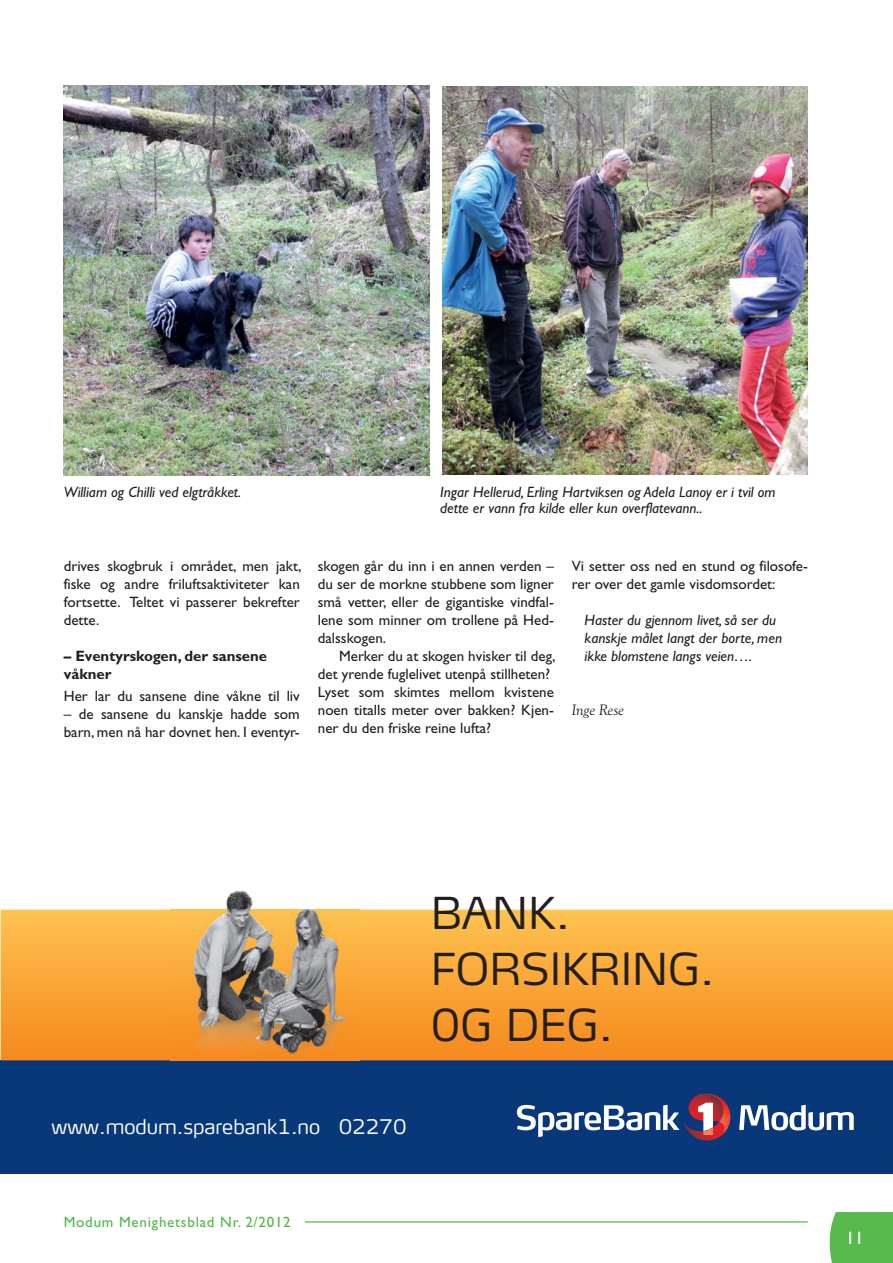
<style>
.page{position:relative;width:893px;height:1263px;background:#fff}
.page>*{position:absolute;margin:0;border:0;box-sizing:border-box;transform-origin:0 0}
.t1{font:300 43.5px/55.9px "Max TF";color:#231f20}
.t2{font:300 19.95px "Max TF";color:#fff}
.t3{font:18px "Gill Sans";color:#fff}
.t4{font:15px/18px "Gill Sans";color:#231f20}
.t5{font:italic 15px/18px "Gill Sans";color:#231f20}
.t6{font:700 15px/18px "Gill Sans";color:#231f20}
.t7{font:15px "Gill Sans";letter-spacing:.05em;color:#51b948}
.t8{font:italic 15px "Goudy Old Style BT";color:#231f20}
</style>
<div class="page">
<div style="left:830px;top:1212px;width:63px;height:51px;background:#58ba4c"></div>
<hr style="left:305px;top:1221px;width:502px;height:1px;background:#51b948">
<div style="left:1px;top:1060px;width:892px;height:114px;background:#083879"></div>
<svg style="left:739px;top:1105px;width:115px;height:25px"></svg>
<svg style="left:517px;top:1093px;width:213px;height:47px"></svg>
<svg style="left:1px;top:910px;width:892px;height:150px;background:#f9a536"></svg>
<img style="left:171px;top:890px;width:188px;height:170px">
<img style="left:442px;top:86px;width:366px;height:388px">
<img style="left:64px;top:85px;width:365px;height:390px">
<p class="t5" style="left:64px;top:485px;width:179px">William og Chilli ved elgtråkket.</p>
<p class="t4" style="left:64px;top:559px;width:239px;text-align:justify">drives skogbruk i området, men jakt, fiske og andre friluftsaktiviteter kan fortsette. Teltet vi passerer bekrefter dette.</p>
<p class="t6" style="left:64px;top:649px;width:205px">– Eventyrskogen, der sansene våkner</p>
<p class="t4" style="left:64px;top:689px;width:238px">Her lar du sansene dine våkne til liv</p>
<p class="t4" style="left:64px;top:707px;width:238px">– de sansene du kanskje hadde som barn, men nå har dovnet hen. I eventyr-</p>
<p class="t5" style="left:440px;top:485px;width:337px;line-height:16.5px">Ingar Hellerud, Erling Hartviksen og Adela Lanoy er i tvil om dette er vann fra kilde eller kun overflatevann..</p>
<p class="t4" style="left:318px;top:559px;width:238px;text-align:justify">skogen går du inn i en annen verden – du ser de morkne stubbene som ligner små vetter, eller de gigantiske vindfal&shy;lene som minner om trollene på Hed&shy;dalsskogen.</p>
<p class="t4" style="left:318px;top:649px;width:239px;text-indent:21px">Merker du at skogen hvisker til deg, det yrende fuglelivet utenpå stillheten?<br>Lyset som skimtes mellom kvistene noen titalls meter over bakken? Kjen&shy;ner du den friske reine lufta?</p>
<p class="t4" style="left:572px;top:559px;width:238px">Vi setter oss ned en stund og filosofe&shy;rer over det gamle visdomsordet:</p>
<p class="t5" style="left:585px;top:613px;width:199px">Haster du gjennom livet, så ser du kanskje målet langt der borte, men ikke blomstene langs veien….</p>
<p class="t8" style="left:572px;top:704px;width:54px">Inge Rese</p>
<h1 class="t1" style="left:431px;top:886px;width:285px">BANK.<br>FORSIKRING.<br>0G DEG.</h1>
<h2 class="t2" style="left:51px;top:1115px;width:357px">www.modum.sparebank1.no 02270</h2>
<p class="t7" style="left:64px;top:1216px;width:229px">Modum Menighetsblad Nr. 2/2012</p>
<p class="t3" style="left:846px;top:1231px;width:19px">11</p>
</div>
